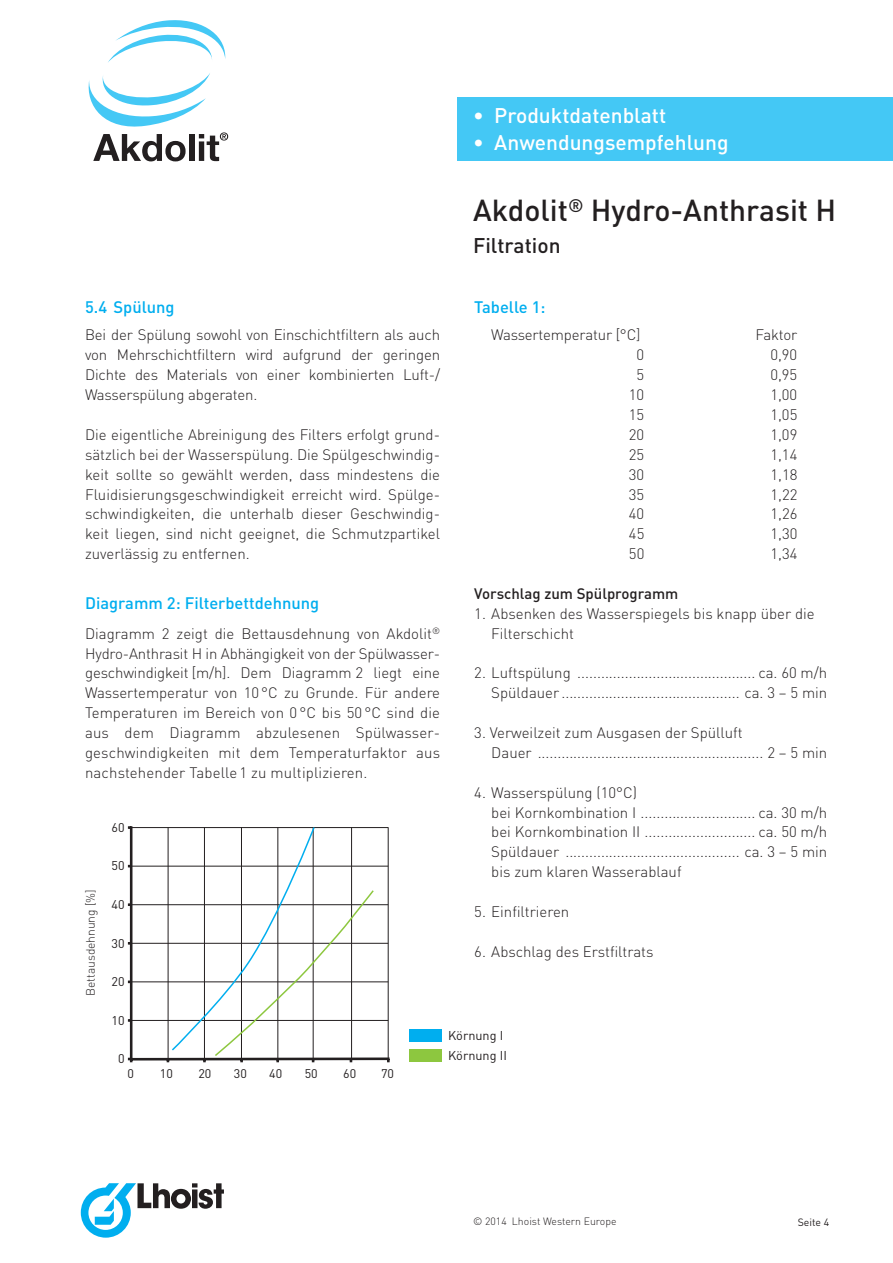
<style>
.page{position:relative;width:893px;height:1263px;background:#fff}
.page>*{position:absolute;margin:0;border:0;box-sizing:border-box;transform-origin:0 0}
.t1{font:500 30px "DIN";color:#231f20}
.t2{font:500 21px "DIN";color:#fff}
.t3{font:500 21px "DIN";color:#231f20}
.t4{font:500 16.5px "DIN";color:#00aeef}
.t5{font:300 15px/19.8px "DIN";color:#231f20;text-align:justify}
.t6{font:500 15px "DIN";color:#231f20}
.t7{font:12.6px/19.8px "DIN";color:#231f20}
.t8{font:12.45px "DIN";color:#231f20}
.t9{font:300 12px "DIN";color:#231f20}
.t10{font:300 10.5px "DIN";color:#231f20}
.t11{font:10.5px "DIN";color:#231f20}
</style>
<div class="page">
<svg style="left:88px;top:73px;width:140px;height:88px"></svg>
<svg style="left:108px;top:20px;width:117px;height:43px"></svg>
<div style="left:458px;top:97px;width:435px;height:64px;background:#44c8f5"></div>
<svg style="left:81px;top:1183px;width:143px;height:55px"></svg>
<hr style="left:131px;top:1020px;width:257px;height:1px;background:#231f20">
<hr style="left:131px;top:981px;width:257px;height:1px;background:#231f20">
<hr style="left:131px;top:943px;width:257px;height:1px;background:#231f20">
<hr style="left:131px;top:904px;width:257px;height:1px;background:#231f20">
<hr style="left:131px;top:866px;width:257px;height:1px;background:#231f20">
<hr style="left:131px;top:827px;width:257px;height:1px;background:#231f20">
<hr style="left:388px;top:827px;width:1px;height:232px;background:#231f20">
<hr style="left:131px;top:1057px;width:259px;height:3px;background:#231f20">
<svg style="left:128px;top:1058px;width:4px;height:4px"></svg>
<hr style="left:130px;top:826px;width:2px;height:233px;background:#231f20">
<div style="left:409px;top:1029px;width:33px;height:12px;background:#00aeef"></div>
<div style="left:409px;top:1049px;width:33px;height:13px;background:#8dc73f"></div>
<svg style="left:167px;top:827px;width:208px;height:235px"></svg>
<h2 class="t2" style="left:473px;top:102px;width:195px">• Produktdatenblatt</h2>
<h2 class="t2" style="left:473px;top:129px;width:257px">• Anwendungsempfehlung</h2>
<h1 class="t1" style="left:473px;top:191px;width:365px">Akdolit<sup>®</sup> Hydro-Anthrasit H</h1>
<h2 class="t3" style="left:473px;top:232px;width:89px">Filtration</h2>
<p class="t4" style="left:85px;top:297px;width:91px">5.4 Spülung</p>
<p class="t5" style="left:85px;top:325px;width:357px">Bei der Spülung sowohl von Einschichtfiltern als auch von Mehrschichtfiltern wird aufgrund der geringen Dichte des Materials von einer kombinierten Luft-/ Wasserspülung abgeraten.</p>
<p class="t5" style="left:85px;top:424px;width:357px">Die eigentliche Abreinigung des Filters erfolgt grund&shy;sätzlich bei der Wasserspülung. Die Spülgeschwindig&shy;keit sollte so gewählt werden, dass mindestens die Fluidisierungsgeschwindigkeit erreicht wird. Spülge&shy;schwindigkeiten, die unterhalb dieser Geschwindig&shy;keit liegen, sind nicht geeignet, die Schmutzpartikel zuverlässig zu entfernen.</p>
<p class="t4" style="left:85px;top:592px;width:236px">Diagramm 2: Filterbettdehnung</p>
<p class="t5" style="left:85px;top:623px;width:357px">Diagramm 2 zeigt die Bettausdehnung von Akdolit<sup>® </sup>Hydro-Anthrasit H in Abhängigkeit von der Spülwasser&shy;geschwindigkeit [m/h]. Dem Diagramm 2 liegt eine Wassertemperatur von 10°C zu Grunde. Für andere Temperaturen im Bereich von 0 °C bis 50 °C sind die aus dem Diagramm abzulesenen Spülwasser&shy;geschwindigkeiten mit dem Temperaturfaktor aus nachstehender Tabelle 1 zu multiplizieren.</p>
<p class="t9" style="left:83px;top:996px;width:108px;rotate:-90deg">Bettausdehnung [%]</p>
<p class="t7" style="left:112px;top:817px;width:15px">60</p>
<p class="t7" style="left:112px;top:856px;width:15px">50</p>
<p class="t7" style="left:112px;top:894px;width:15px">40</p>
<p class="t7" style="left:112px;top:933px;width:15px">30</p>
<p class="t7" style="left:112px;top:971px;width:15px">20</p>
<p class="t7" style="left:112px;top:1010px;width:15px">10</p>
<p class="t7" style="left:118px;top:1049px;width:8px">0</p>
<p class="t8" style="left:128px;top:1066px;width:8px">0</p>
<p class="t8" style="left:160px;top:1066px;width:15px">10</p>
<p class="t8" style="left:198px;top:1066px;width:15px">20</p>
<p class="t8" style="left:234px;top:1066px;width:15px">30</p>
<p class="t8" style="left:269px;top:1066px;width:15px">40</p>
<p class="t8" style="left:305px;top:1066px;width:15px">50</p>
<p class="t8" style="left:343px;top:1066px;width:15px">60</p>
<p class="t8" style="left:381px;top:1066px;width:15px">70</p>
<p class="t4" style="left:474px;top:297px;width:73px">Tabelle 1:</p>
<p class="t5" style="left:491px;top:325px;width:151px">Wassertemperatur [°C]</p>
<p class="t5" style="left:755px;top:325px;width:43px">Faktor</p>
<p class="t5" style="left:636px;top:345px;width:9px">0</p>
<p class="t5" style="left:770px;top:345px;width:29px">0,90</p>
<p class="t5" style="left:636px;top:365px;width:9px">5</p>
<p class="t5" style="left:770px;top:365px;width:28px">0,95</p>
<p class="t5" style="left:629px;top:385px;width:17px">10</p>
<p class="t5" style="left:770px;top:385px;width:29px">1,00</p>
<p class="t5" style="left:629px;top:405px;width:17px">15</p>
<p class="t5" style="left:770px;top:405px;width:28px">1,05</p>
<p class="t5" style="left:629px;top:424px;width:17px">20</p>
<p class="t5" style="left:770px;top:424px;width:28px">1,09</p>
<p class="t5" style="left:629px;top:444px;width:17px">25</p>
<p class="t5" style="left:770px;top:444px;width:29px">1,14</p>
<p class="t5" style="left:629px;top:464px;width:17px">30</p>
<p class="t5" style="left:770px;top:464px;width:29px">1,18</p>
<p class="t5" style="left:629px;top:484px;width:17px">35</p>
<p class="t5" style="left:770px;top:484px;width:29px">1,22</p>
<p class="t5" style="left:629px;top:504px;width:17px">40</p>
<p class="t5" style="left:770px;top:504px;width:28px">1,26</p>
<p class="t5" style="left:629px;top:524px;width:17px">45</p>
<p class="t5" style="left:770px;top:524px;width:28px">1,30</p>
<p class="t5" style="left:629px;top:544px;width:17px">50</p>
<p class="t5" style="left:770px;top:544px;width:29px">1,34</p>
<p class="t6" style="left:474px;top:584px;width:206px">Vorschlag zum Spülprogramm</p>
<p class="t5" style="left:491px;top:603px;width:325px;text-indent:-17px">1. Absenken des Wasserspiegels bis knapp über die<br>Filterschicht</p>
<p class="t5" style="left:474px;top:663px;width:354px;text-align:right">2. Luftspülung ............................................. ca. 60 m/h<br>Spüldauer ............................................. ca. 3 – 5 min</p>
<p class="t5" style="left:491px;top:723px;width:337px;text-indent:-17px">3. Verweilzeit zum Ausgasen der Spülluft<br>Dauer ......................................................... 2 – 5 min</p>
<p class="t5" style="left:491px;top:782px;width:337px;text-align:left;text-indent:-17px">4. Wasserspülung (10°C)<br>bei Kornkombination I ............................. ca. 30 m/h bei Kornkombination II ............................ ca. 50 m/h Spüldauer ............................................ ca. 3 – 5 min bis zum klaren Wasserablauf</p>
<p class="t5" style="left:474px;top:901px;width:96px">5. Einfiltrieren</p>
<p class="t5" style="left:474px;top:941px;width:181px">6. Abschlag des Erstfiltrats</p>
<p class="t7" style="left:448px;top:1025px;width:60px">Körnung I<br>Körnung II</p>
<p class="t10" style="left:473px;top:1214px;width:145px">© 2014 Lhoist Western Europe</p>
<p class="t11" style="left:798px;top:1215px;width:33px">Seite 4</p>
</div>
